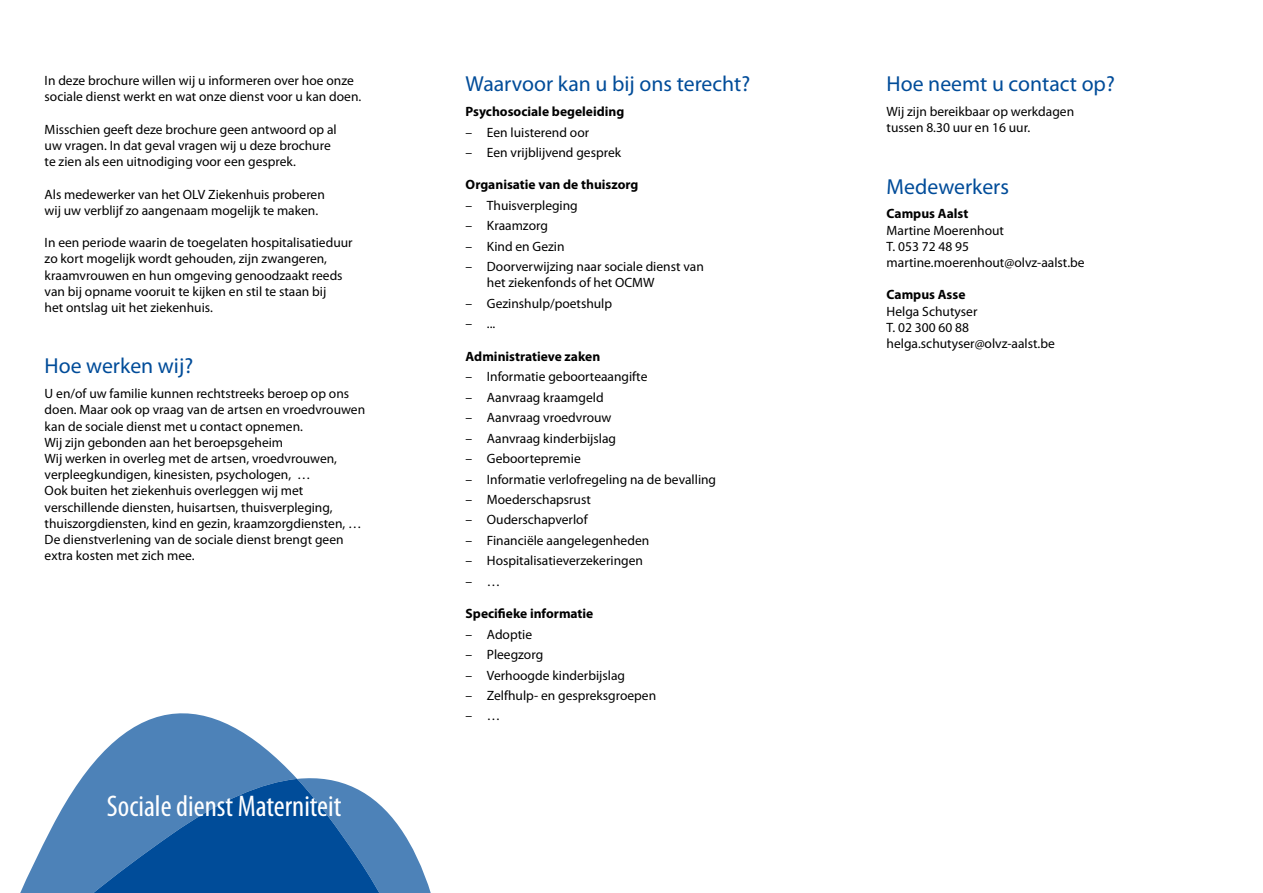
<style>
.page{position:relative;width:1263px;height:893px;background:#fff}
.page>*{position:absolute;margin:0;border:0;box-sizing:border-box;transform-origin:0 0}
.t1{font:condensed 30px "Myriad Pro";color:#fff}
.t2{font:21.75px "Myriad Pro";color:#004c99}
.t3{font:13.5px/16.2px "Myriad Pro";color:#000}
.t4{font:700 13.5px "Myriad Pro";color:#000}
</style>
<div class="page">
<svg style="left:88px;top:713px;width:201px;height:57px;fill:#4d82b8"></svg>
<svg style="left:81px;top:770px;width:242px;height:9px;background:#6492c1"></svg>
<svg style="left:20px;top:779px;width:411px;height:114px;background:#487eb6"></svg>
<p class="t3" style="left:45px;top:72px;width:318px">In deze brochure willen wij u informeren over hoe onze sociale dienst werkt en wat onze dienst voor u kan doen.</p>
<p class="t3" style="left:45px;top:121px;width:294px">Misschien geeft deze brochure geen antwoord op al uw vragen. In dat geval vragen wij u deze brochure te zien als een uitnodiging voor een gesprek.</p>
<p class="t3" style="left:45px;top:186px;width:282px">Als medewerker van het OLV Ziekenhuis proberen wij uw verblijf zo aangenaam mogelijk te maken.</p>
<p class="t3" style="left:45px;top:234px;width:309px">In een periode waarin de toegelaten hospitalisatieduur zo kort mogelijk wordt gehouden, zijn zwangeren, kraamvrouwen en hun omgeving genoodzaakt reeds van bij opname vooruit te kijken en stil te staan bij<br>het ontslag uit het ziekenhuis.</p>
<h2 class="t2" style="left:45px;top:353px;width:150px">Hoe werken wij?</h2>
<p class="t3" style="left:45px;top:385px;width:322px">U en/of uw familie kunnen rechtstreeks beroep op ons doen. Maar ook op vraag van de artsen en vroedvrouwen kan de sociale dienst met u contact opnemen.<br>Wij zijn gebonden aan het beroepsgeheim<br>Wij werken in overleg met de artsen, vroedvrouwen, verpleegkundigen, kinesisten, psychologen, …<br>Ook buiten het ziekenhuis overleggen wij met verschillende diensten, huisartsen, thuisverpleging, thuiszorgdiensten, kind en gezin, kraamzorgdiensten, … De dienstverlening van de sociale dienst brengt geen extra kosten met zich mee.</p>
<h1 class="t1" style="left:107px;top:788px;width:236px">Sociale dienst Materniteit</h1>
<h2 class="t2" style="left:466px;top:71px;width:286px">Waarvoor kan u bij ons terecht?</h2>
<p class="t4" style="left:466px;top:103px;width:160px">Psychosociale begeleiding</p>
<p class="t3" style="left:466px;top:124px;width:125px">– Een luisterend oor</p>
<p class="t3" style="left:466px;top:144px;width:157px">– Een vrijblijvend gesprek</p>
<p class="t4" style="left:466px;top:176px;width:174px">Organisatie van de thuiszorg</p>
<p class="t3" style="left:466px;top:197px;width:114px">– Thuisverpleging</p>
<p class="t3" style="left:466px;top:218px;width:84px">– Kraamzorg</p>
<p class="t3" style="left:466px;top:238px;width:100px">– Kind en Gezin</p>
<p class="t3" style="left:487px;top:258px;width:218px;text-indent:-21px">– Doorverwijzing naar sociale dienst van het ziekenfonds of het OCMW</p>
<p class="t3" style="left:466px;top:295px;width:148px">– Gezinshulp/poetshulp</p>
<p class="t3" style="left:466px;top:316px;width:31px">– ...</p>
<p class="t4" style="left:466px;top:347px;width:136px">Administratieve zaken</p>
<p class="t3" style="left:466px;top:368px;width:183px">– Informatie geboorteaangifte</p>
<p class="t3" style="left:466px;top:389px;width:139px">– Aanvraag kraamgeld</p>
<p class="t3" style="left:466px;top:409px;width:147px">– Aanvraag vroedvrouw</p>
<p class="t3" style="left:466px;top:430px;width:152px">– Aanvraag kinderbijslag</p>
<p class="t3" style="left:466px;top:450px;width:117px">– Geboortepremie</p>
<p class="t3" style="left:466px;top:471px;width:252px">– Informatie verlofregeling na de bevalling</p>
<p class="t3" style="left:466px;top:491px;width:127px">– Moederschapsrust</p>
<p class="t3" style="left:466px;top:512px;width:123px">– Ouderschapverlof</p>
<p class="t3" style="left:466px;top:532px;width:185px">– Financiële aangelegenheden</p>
<p class="t3" style="left:466px;top:552px;width:179px">– Hospitalisatieverzekeringen</p>
<p class="t3" style="left:466px;top:573px;width:36px">– …</p>
<p class="t4" style="left:466px;top:605px;width:129px">Specifieke informatie</p>
<p class="t3" style="left:466px;top:626px;width:68px">– Adoptie</p>
<p class="t3" style="left:466px;top:646px;width:79px">– Pleegzorg</p>
<p class="t3" style="left:466px;top:667px;width:161px">– Verhoogde kinderbijslag</p>
<p class="t3" style="left:466px;top:687px;width:192px">– Zelfhulp- en gespreksgroepen</p>
<p class="t3" style="left:466px;top:708px;width:36px">– …</p>
<h2 class="t2" style="left:887px;top:71px;width:230px">Hoe neemt u contact op?</h2>
<p class="t3" style="left:887px;top:103px;width:189px">Wij zijn bereikbaar op werkdagen tussen 8.30 uur en 16 uur.</p>
<h2 class="t2" style="left:887px;top:173px;width:124px">Medewerkers</h2>
<p class="t4" style="left:887px;top:205px;width:83px">Campus Aalst</p>
<p class="t3" style="left:887px;top:222px;width:199px">Martine Moerenhout<br>T. 053 72 48 95 martine.moerenhout@olvz-aalst.be</p>
<p class="t4" style="left:887px;top:286px;width:80px">Campus Asse</p>
<p class="t3" style="left:887px;top:303px;width:170px">Helga Schutyser<br>T. 02 300 60 88 helga.schutyser@olvz-aalst.be</p>
</div>
